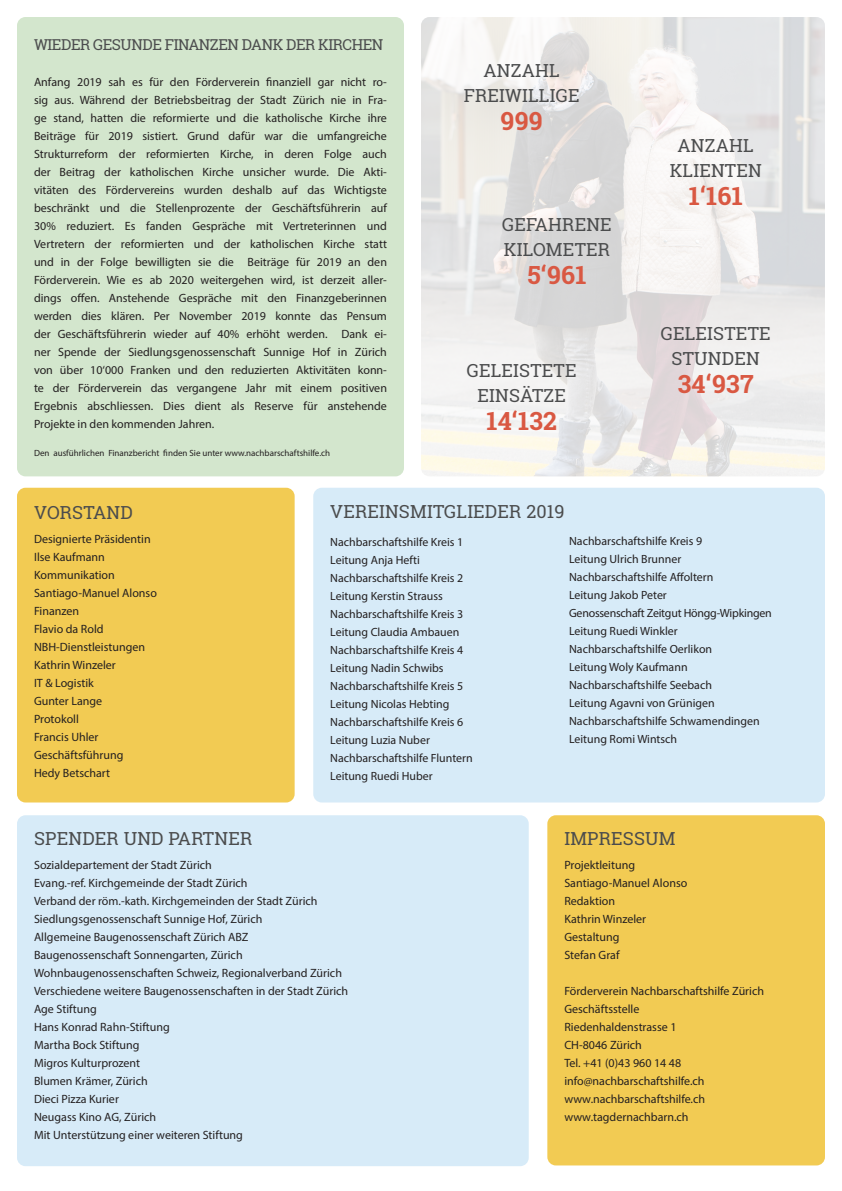
<style>
.page{position:relative;width:842px;height:1191px;background:#fff}
.page>*{position:absolute;margin:0;border:0;box-sizing:border-box;transform-origin:0 0}
.t1{font:700 25px "Roboto Slab";letter-spacing:.01em;color:#d95842}
.t2{font:18px "Roboto Slab";letter-spacing:.01em;color:#4b4c4d}
.t3{font:15px "Roboto Slab";letter-spacing:-.03em;color:#4b4c4d}
.t4{font:12px/18px "Myriad Pro";color:#231f20;text-align:justify}
.t5{font:11.9px "Myriad Pro";color:#231f20}
.t6{font:11.9px "Myriad Pro";letter-spacing:-.02em;color:#231f20}
.t7{font:9px "Myriad Pro";color:#231f20}
</style>
<div class="page">
<img style="left:421px;top:17px;width:404px;height:459px">
<div style="left:547px;top:815px;width:278px;height:350px;background:#f2cb53;border-radius:9px"></div>
<div style="left:17px;top:815px;width:512px;height:351px;background:#d7ebf8;border-radius:9px"></div>
<div style="left:17px;top:17px;width:387px;height:459px;background:#d3e6cd;border-radius:9px"></div>
<div style="left:313px;top:488px;width:512px;height:314px;background:#d7ebf8;border-radius:9px"></div>
<div style="left:17px;top:488px;width:278px;height:314px;background:#f2cb53;border-radius:9px"></div>
<p class="t3" style="left:34px;top:34px;width:351px">WIEDER GESUNDE FINANZEN DANK DER KIRCHEN</p>
<p class="t4" style="left:34px;top:73px;width:354px">Anfang 2019 sah es für den Förderverein finanziell gar nicht ro&shy;sig aus. Während der Betriebsbeitrag der Stadt Zürich nie in Fra&shy;ge stand, hatten die reformierte und die katholische Kirche ihre Beiträge für 2019 sistiert. Grund dafür war die umfangreiche Strukturreform der reformierten Kirche, in deren Folge auch der Beitrag der katholischen Kirche unsicher wurde. Die Akti&shy;vitäten des Fördervereins wurden deshalb auf das Wichtigste beschränkt und die Stellenprozente der Geschäftsführerin auf 30% reduziert. Es fanden Gespräche mit Vertreterinnen und Vertretern der reformierten und der katholischen Kirche statt und in der Folge bewilligten sie die Beiträge für 2019 an den Förderverein. Wie es ab 2020 weitergehen wird, ist derzeit aller&shy;dings offen. Anstehende Gespräche mit den Finanzgeberinnen werden dies klären. Per November 2019 konnte das Pensum der Geschäftsführerin wieder auf 40% erhöht werden. Dank ei&shy;ner Spende der Siedlungsgenossenschaft Sunnige Hof in Zürich von über 10‘000 Franken und den reduzierten Aktivitäten konn&shy;te der Förderverein das vergangene Jahr mit einem positiven Ergebnis abschliessen. Dies dient als Reserve für anstehende Projekte in den kommenden Jahren.</p>
<p class="t7" style="left:34px;top:447px;width:298px">Den ausführlichen Finanzbericht finden Sie unter www.nachbarschaftshilfe.ch</p>
<p class="t2" style="left:484px;top:58px;width:78px">ANZAHL</p>
<p class="t2" style="left:464px;top:83px;width:117px">FREIWILLIGE</p>
<p class="t1" style="left:501px;top:103px;width:44px">999</p>
<p class="t2" style="left:502px;top:212px;width:111px">GEFAHRENE</p>
<p class="t2" style="left:504px;top:237px;width:108px">KILOMETER</p>
<p class="t1" style="left:527px;top:258px;width:61px">5‘961</p>
<p class="t2" style="left:467px;top:358px;width:111px">GELEISTETE</p>
<p class="t2" style="left:477px;top:383px;width:90px">EINSÄTZE</p>
<p class="t1" style="left:486px;top:403px;width:72px">14‘132</p>
<p class="t2" style="left:678px;top:133px;width:78px">ANZAHL</p>
<p class="t2" style="left:670px;top:158px;width:94px">KLIENTEN</p>
<p class="t1" style="left:689px;top:179px;width:55px">1‘161</p>
<p class="t2" style="left:661px;top:321px;width:111px">GELEISTETE</p>
<p class="t2" style="left:672px;top:346px;width:90px">STUNDEN</p>
<p class="t1" style="left:678px;top:366px;width:77px">34‘937</p>
<p class="t2" style="left:34px;top:500px;width:100px">VORSTAND</p>
<p class="t4" style="left:34px;top:529px;width:118px">Designierte Präsidentin</p>
<p class="t4" style="left:34px;top:547px;width:72px">Ilse Kaufmann</p>
<p class="t4" style="left:34px;top:565px;width:82px">Kommunikation</p>
<p class="t4" style="left:34px;top:583px;width:124px">Santiago-Manuel Alonso</p>
<p class="t4" style="left:34px;top:601px;width:47px">Finanzen</p>
<p class="t4" style="left:34px;top:619px;width:71px">Flavio da Rold</p>
<p class="t4" style="left:34px;top:637px;width:113px">NBH-Dienstleistungen</p>
<p class="t4" style="left:34px;top:655px;width:83px">Kathrin Winzeler</p>
<p class="t4" style="left:34px;top:673px;width:61px">IT &amp; Logistik</p>
<p class="t4" style="left:34px;top:691px;width:70px">Gunter Lange</p>
<p class="t4" style="left:34px;top:709px;width:46px">Protokoll</p>
<p class="t4" style="left:34px;top:727px;width:66px">Francis Uhler</p>
<p class="t4" style="left:34px;top:745px;width:91px">Geschäftsführung</p>
<p class="t4" style="left:34px;top:763px;width:78px">Hedy Betschart</p>
<p class="t2" style="left:330px;top:499px;width:236px">VEREINSMITGLIEDER 2019</p>
<p class="t5" style="left:330px;top:534px;width:134px">Nachbarschaftshilfe Kreis 1</p>
<p class="t5" style="left:330px;top:552px;width:91px">Leitung Anja Hefti</p>
<p class="t5" style="left:330px;top:570px;width:134px">Nachbarschaftshilfe Kreis 2</p>
<p class="t5" style="left:330px;top:588px;width:114px">Leitung Kerstin Strauss</p>
<p class="t5" style="left:330px;top:606px;width:134px">Nachbarschaftshilfe Kreis 3</p>
<p class="t5" style="left:330px;top:624px;width:131px">Leitung Claudia Ambauen</p>
<p class="t5" style="left:330px;top:642px;width:134px">Nachbarschaftshilfe Kreis 4</p>
<p class="t5" style="left:330px;top:660px;width:115px">Leitung Nadin Schwibs</p>
<p class="t5" style="left:330px;top:678px;width:134px">Nachbarschaftshilfe Kreis 5</p>
<p class="t5" style="left:330px;top:696px;width:121px">Leitung Nicolas Hebting</p>
<p class="t5" style="left:330px;top:714px;width:134px">Nachbarschaftshilfe Kreis 6</p>
<p class="t5" style="left:330px;top:732px;width:101px">Leitung Luzia Nuber</p>
<p class="t5" style="left:330px;top:750px;width:144px">Nachbarschaftshilfe Fluntern</p>
<p class="t5" style="left:330px;top:768px;width:104px">Leitung Ruedi Huber</p>
<p class="t5" style="left:569px;top:533px;width:134px">Nachbarschaftshilfe Kreis 9</p>
<p class="t5" style="left:569px;top:551px;width:114px">Leitung Ulrich Brunner</p>
<p class="t5" style="left:569px;top:569px;width:146px">Nachbarschaftshilfe Affoltern</p>
<p class="t5" style="left:569px;top:587px;width:99px">Leitung Jakob Peter</p>
<p class="t6" style="left:569px;top:605px;width:204px">Genossenschaft Zeitgut Höngg-Wipkingen</p>
<p class="t5" style="left:569px;top:623px;width:110px">Leitung Ruedi Winkler</p>
<p class="t5" style="left:569px;top:641px;width:145px">Nachbarschaftshilfe Oerlikon</p>
<p class="t5" style="left:569px;top:659px;width:120px">Leitung Woly Kaufmann</p>
<p class="t5" style="left:569px;top:677px;width:144px">Nachbarschaftshilfe Seebach</p>
<p class="t5" style="left:569px;top:695px;width:147px">Leitung Agavni von Grünigen</p>
<p class="t5" style="left:569px;top:713px;width:192px">Nachbarschaftshilfe Schwamendingen</p>
<p class="t5" style="left:569px;top:731px;width:110px">Leitung Romi Wintsch</p>
<p class="t2" style="left:34px;top:826px;width:220px">SPENDER UND PARTNER</p>
<p class="t4" style="left:34px;top:856px;width:179px">Sozialdepartement der Stadt Zürich</p>
<p class="t4" style="left:34px;top:874px;width:215px">Evang.-ref. Kirchgemeinde der Stadt Zürich</p>
<p class="t4" style="left:34px;top:892px;width:285px">Verband der röm.-kath. Kirchgemeinden der Stadt Zürich</p>
<p class="t4" style="left:34px;top:910px;width:230px">Siedlungsgenossenschaft Sunnige Hof, Zürich</p>
<p class="t4" style="left:34px;top:928px;width:216px">Allgemeine Baugenossenschaft Zürich ABZ</p>
<p class="t4" style="left:34px;top:946px;width:210px">Baugenossenschaft Sonnengarten, Zürich</p>
<p class="t4" style="left:34px;top:964px;width:309px">Wohnbaugenossenschaften Schweiz, Regionalverband Zürich</p>
<p class="t4" style="left:34px;top:982px;width:316px">Verschiedene weitere Baugenossenschaften in der Stadt Zürich</p>
<p class="t4" style="left:34px;top:1000px;width:64px">Age Stiftung</p>
<p class="t4" style="left:34px;top:1018px;width:137px">Hans Konrad Rahn-Stiftung</p>
<p class="t4" style="left:34px;top:1036px;width:107px">Martha Bock Stiftung</p>
<p class="t4" style="left:34px;top:1054px;width:108px">Migros Kulturprozent</p>
<p class="t4" style="left:34px;top:1072px;width:115px">Blumen Krämer, Zürich</p>
<p class="t4" style="left:34px;top:1090px;width:86px">Dieci Pizza Kurier</p>
<p class="t4" style="left:34px;top:1108px;width:124px">Neugass Kino AG, Zürich</p>
<p class="t4" style="left:34px;top:1126px;width:210px">Mit Unterstützung einer weiteren Stiftung</p>
<p class="t2" style="left:564px;top:826px;width:113px">IMPRESSUM</p>
<p class="t4" style="left:564px;top:856px;width:72px">Projektleitung</p>
<p class="t4" style="left:564px;top:874px;width:124px">Santiago-Manuel Alonso</p>
<p class="t4" style="left:564px;top:892px;width:52px">Redaktion</p>
<p class="t4" style="left:564px;top:910px;width:83px">Kathrin Winzeler</p>
<p class="t4" style="left:564px;top:928px;width:57px">Gestaltung</p>
<p class="t4" style="left:564px;top:946px;width:57px">Stefan Graf</p>
<p class="t4" style="left:564px;top:982px;width:201px">Förderverein Nachbarschaftshilfe Zürich</p>
<p class="t4" style="left:564px;top:1000px;width:77px">Geschäftsstelle</p>
<p class="t4" style="left:564px;top:1018px;width:114px">Riedenhaldenstrasse 1</p>
<p class="t4" style="left:564px;top:1036px;width:79px">CH-8046 Zürich</p>
<p class="t4" style="left:564px;top:1054px;width:118px">Tel. +41 (0)43 960 14 48</p>
<p class="t4" style="left:564px;top:1072px;width:142px">info@nachbarschaftshilfe.ch</p>
<p class="t4" style="left:564px;top:1090px;width:142px">www.nachbarschaftshilfe.ch</p>
<p class="t4" style="left:564px;top:1108px;width:126px">www.tagdernachbarn.ch</p>
</div>
